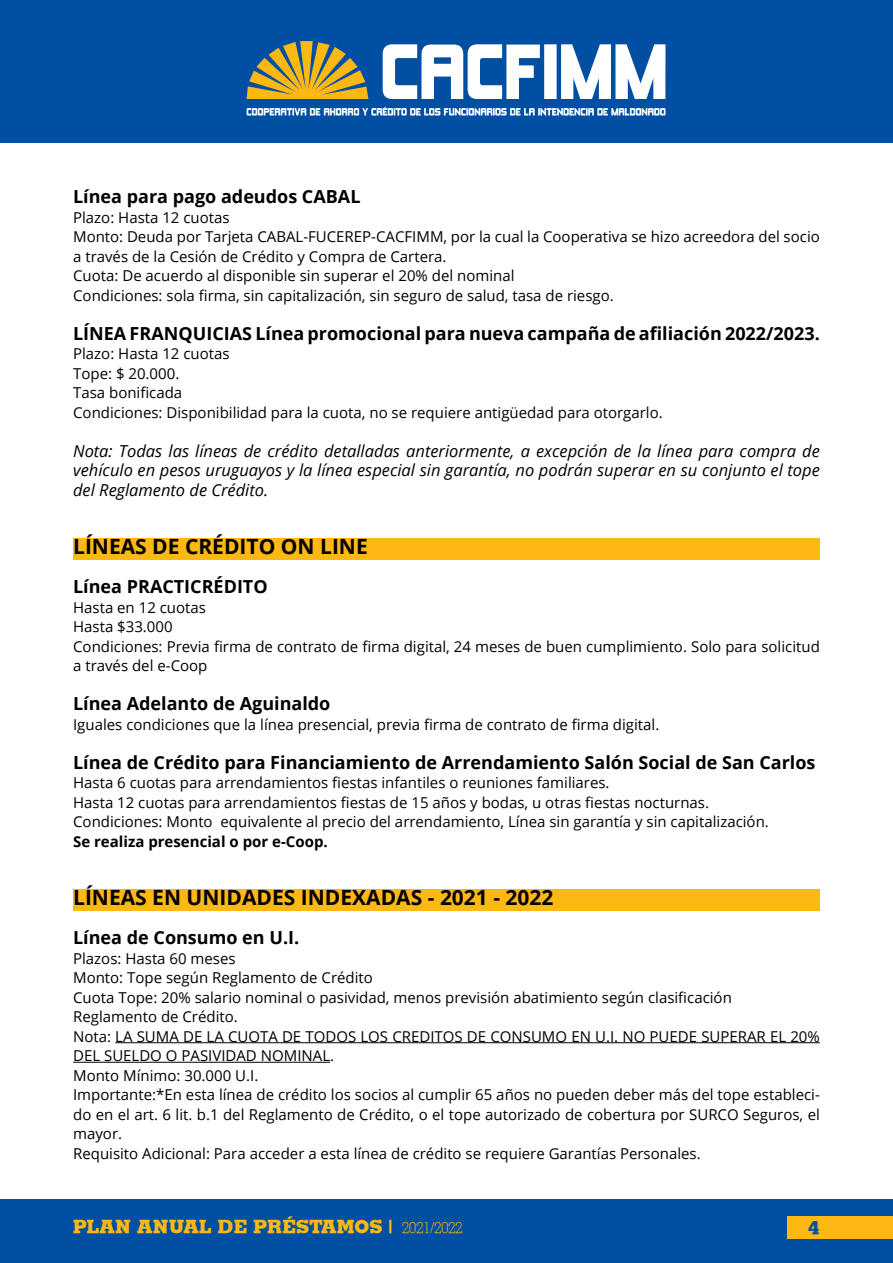
<style>
.page{position:relative;width:893px;height:1263px;background:#fff}
.page>*{position:absolute;margin:0;border:0;box-sizing:border-box;transform-origin:0 0}
.t1{font:700 21px "Open Sans";color:#000}
.t2{font:700 18px "Open Sans";color:#000}
.t3{font:18px "Jaak Black SSK";color:#fdb812}
.t4{font:18px "Jaak Black SSK";color:#004fa3}
.t5{font:italic 16.5px/19.5px "Open Sans";color:#000;text-align:justify}
.t6{font:15px/19.5px "Open Sans";color:#000}
.t7{font:700 15px "Open Sans";color:#000}
.s1{font-family:"Jaak Light SSK";font-size:15px}
</style>
<div class="page">
<div style="left:0;top:0;width:893px;height:142px;background:#004fa3"></div>
<svg style="left:247px;top:41px;width:121px;height:58px"></svg>
<svg style="left:383px;top:44px;width:282px;height:55px"></svg>
<svg style="left:247px;top:106px;width:418px;height:9px"></svg>
<div style="left:0;top:1199px;width:893px;height:64px;background:#004fa3"></div>
<div style="left:788px;top:1216px;width:105px;height:23px;background:#fdb812"></div>
<div style="left:73px;top:538px;width:747px;height:21px;background:#fdb812"></div>
<div style="left:73px;top:889px;width:747px;height:21px;background:#fdb812"></div>
<hr style="left:115px;top:1042px;width:705px;height:1px;background:#000">
<hr style="left:73px;top:1062px;width:257px;height:1px;background:#000">
<p class="t2" style="left:73px;top:184px;width:289px">Línea para pago adeudos CABAL</p>
<p class="t6" style="left:73px;top:207px;width:748px">Plazo: Hasta 12 cuotas<br>Monto: Deuda por Tarjeta CABAL-FUCEREP-CACFIMM, por la cual la Cooperativa se hizo acreedora del socio a través de la Cesión de Crédito y Compra de Cartera.<br>Cuota: De acuerdo al disponible sin superar el 20% del nominal<br>Condiciones: sola firma, sin capitalización, sin seguro de salud, tasa de riesgo.</p>
<p class="t2" style="left:73px;top:320px;width:748px">LÍNEA FRANQUICIAS Línea promocional para nueva campaña de afiliación 2022/2023.</p>
<p class="t6" style="left:73px;top:343px;width:591px">Plazo: Hasta 12 cuotas<br>Tope: $ 20.000.<br>Tasa bonificada<br>Condiciones: Disponibilidad para la cuota, no se requiere antigüedad para otorgarlo.</p>
<p class="t5" style="left:73px;top:440px;width:748px">Nota: Todas las líneas de crédito detalladas anteriormente, a excepción de la línea para compra de vehículo en pesos uruguayos y la línea especial sin garantía, no podrán superar en su conjunto el tope del Reglamento de Crédito.</p>
<h1 class="t1" style="left:73px;top:532px;width:296px">LÍNEAS DE CRÉDITO ON LINE</h1>
<p class="t2" style="left:73px;top:574px;width:196px">Línea PRACTICRÉDITO</p>
<p class="t6" style="left:73px;top:597px;width:748px">Hasta en 12 cuotas<br>Hasta $33.000<br>Condiciones: Previa firma de contrato de firma digital, 24 meses de buen cumplimiento. Solo para solicitud a través del e-Coop</p>
<p class="t2" style="left:73px;top:691px;width:259px">Línea Adelanto de Aguinaldo</p>
<p class="t6" style="left:73px;top:714px;width:588px">Iguales condiciones que la línea presencial, previa firma de contrato de firma digital.</p>
<p class="t2" style="left:73px;top:749px;width:744px">Línea de Crédito para Financiamiento de Arrendamiento Salón Social de San Carlos</p>
<p class="t6" style="left:73px;top:772px;width:697px">Hasta 6 cuotas para arrendamientos fiestas infantiles o reuniones familiares.<br>Hasta 12 cuotas para arrendamientos fiestas de 15 años y bodas, u otras fiestas nocturnas.<br>Condiciones: Monto equivalente al precio del arrendamiento, Línea sin garantía y sin capitalización.</p>
<p class="t7" style="left:73px;top:830px;width:256px">Se realiza presencial o por e-Coop.</p>
<h1 class="t1" style="left:73px;top:883px;width:482px">LÍNEAS EN UNIDADES INDEXADAS - 2021 - 2022</h1>
<p class="t2" style="left:73px;top:925px;width:228px">Línea de Consumo en U.I.</p>
<p class="t6" style="left:73px;top:948px;width:748px">Plazos: Hasta 60 meses<br>Monto: Tope según Reglamento de Crédito<br>Cuota Tope: 20% salario nominal o pasividad, menos previsión abatimiento según clasificación<br>Reglamento de Crédito.<br>Nota: LA SUMA DE LA CUOTA DE TODOS LOS CREDITOS DE CONSUMO EN U.I. NO PUEDE SUPERAR EL 20% DEL SUELDO O PASIVIDAD NOMINAL.<br>Monto Mínimo: 30.000 U.I.<br>Importante:*En esta línea de crédito los socios al cumplir 65 años no pueden deber más del tope estableci&shy;do en el art. 6 lit. b.1 del Reglamento de Crédito, o el tope autorizado de cobertura por SURCO Seguros, el mayor.<br>Requisito Adicional: Para acceder a esta línea de crédito se requiere Garantías Personales.</p>
<p class="t3" style="left:73px;top:1215px;width:391px">PLAN ANUAL DE PRÉSTAMOS | <span class="s1">2021/2022</span></p>
<p class="t4" style="left:808px;top:1215px;width:13px">4</p>
</div>
